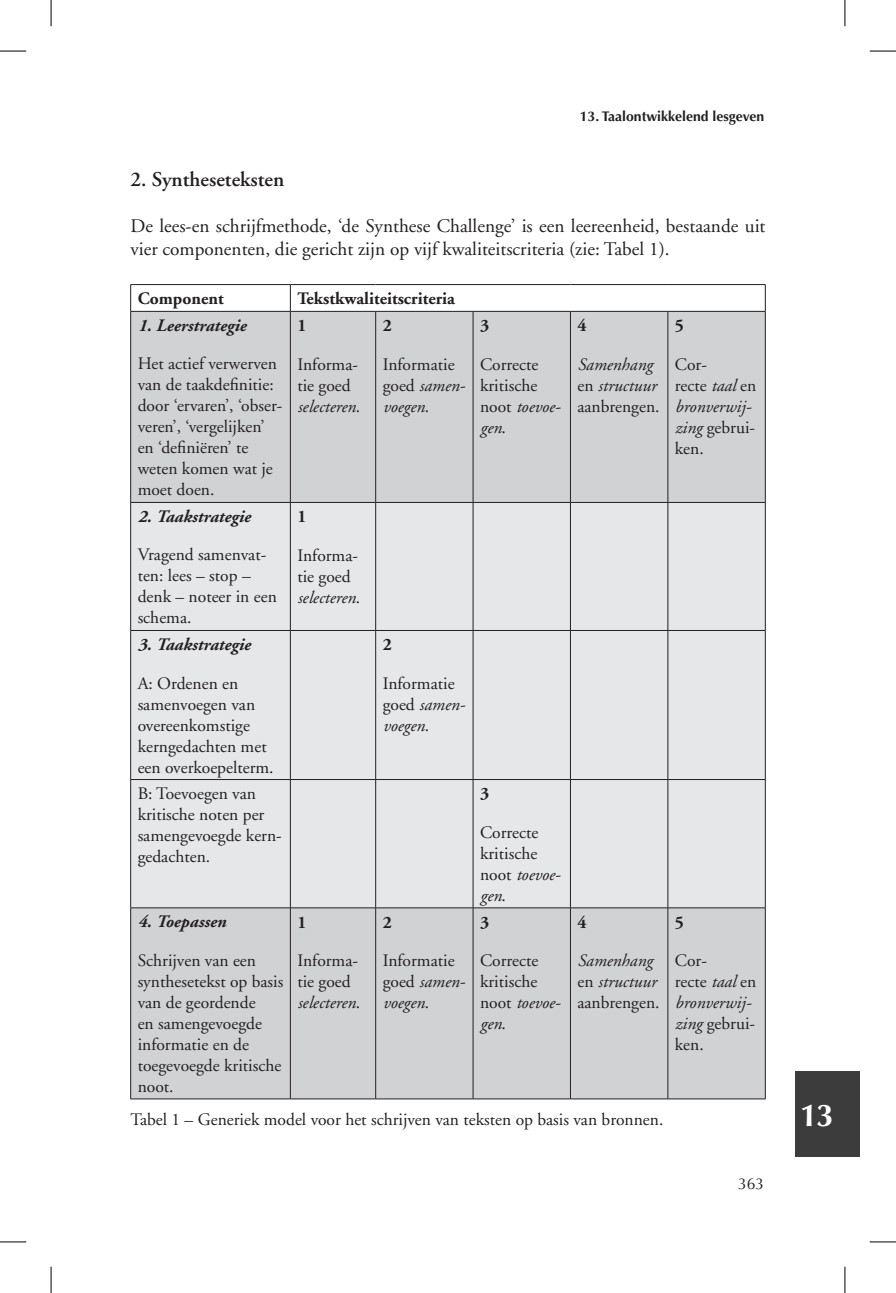
<style>
.page{position:relative;width:896px;height:1293px;background:#fff}
.page>*{position:absolute;margin:0;border:0;box-sizing:border-box;transform-origin:0 0}
.t1{font:700 31.5px "Optima";color:#fff}
.t2{font:600 21px "Adobe Garamond";color:#231f20}
.t3{font:19.25px/22.8px "Adobe Garamond";color:#231f20}
.t4{font:17.5px/21px "Adobe Garamond";color:#231f20}
.t5{font:italic 17.5px/21px "Adobe Garamond";color:#231f20}
.t6{font:italic 700 17.5px "Adobe Garamond";color:#231f20}
.t7{font:700 17.5px "Adobe Garamond";color:#231f20}
.t8{font:15.75px "Optima";color:#231f20}
.t9{font:700 14px "Optima";color:#231f20}
.s1{font-style:normal}
.s2{font-style:italic}
</style>
<div class="page">
<div style="left:795px;top:1071px;width:65px;height:85px;background:#3c3c3d"></div>
<div style="left:131px;top:312px;width:634px;height:786px;background:#d1d2d4"></div>
<div style="left:131px;top:503px;width:634px;height:404px;background:#e6e7e9"></div>
<hr style="left:130px;top:284px;width:160px;height:1px;background:#231f20">
<svg style="left:130px;top:285px;width:1px;height:26px"></svg>
<hr style="left:290px;top:284px;width:86px;height:1px;background:#231f20">
<svg style="left:290px;top:285px;width:1px;height:26px"></svg>
<hr style="left:376px;top:284px;width:97px;height:1px;background:#231f20">
<hr style="left:473px;top:284px;width:97px;height:1px;background:#231f20">
<hr style="left:570px;top:284px;width:98px;height:1px;background:#231f20">
<hr style="left:668px;top:284px;width:97px;height:1px;background:#231f20">
<svg style="left:765px;top:285px;width:1px;height:26px"></svg>
<hr style="left:130px;top:311px;width:160px;height:1px;background:#231f20">
<hr style="left:130px;top:312px;width:1px;height:190px;background:#231f20">
<hr style="left:290px;top:311px;width:86px;height:1px;background:#231f20">
<hr style="left:290px;top:312px;width:1px;height:190px;background:#231f20">
<hr style="left:376px;top:311px;width:97px;height:1px;background:#231f20">
<hr style="left:375px;top:312px;width:1px;height:190px;background:#231f20">
<hr style="left:473px;top:311px;width:97px;height:1px;background:#231f20">
<hr style="left:473px;top:312px;width:1px;height:190px;background:#231f20">
<hr style="left:570px;top:311px;width:98px;height:1px;background:#231f20">
<hr style="left:570px;top:312px;width:1px;height:190px;background:#231f20">
<hr style="left:668px;top:311px;width:97px;height:1px;background:#231f20">
<hr style="left:667px;top:312px;width:1px;height:190px;background:#231f20">
<hr style="left:765px;top:312px;width:1px;height:190px;background:#231f20">
<hr style="left:130px;top:502px;width:160px;height:1px;background:#231f20">
<hr style="left:130px;top:503px;width:1px;height:127px;background:#231f20">
<hr style="left:290px;top:502px;width:86px;height:1px;background:#231f20">
<hr style="left:290px;top:503px;width:1px;height:127px;background:#231f20">
<hr style="left:376px;top:502px;width:97px;height:1px;background:#231f20">
<hr style="left:375px;top:503px;width:1px;height:127px;background:#231f20">
<hr style="left:473px;top:502px;width:97px;height:1px;background:#231f20">
<hr style="left:473px;top:503px;width:1px;height:127px;background:#231f20">
<hr style="left:570px;top:502px;width:98px;height:1px;background:#231f20">
<hr style="left:570px;top:503px;width:1px;height:127px;background:#231f20">
<hr style="left:668px;top:502px;width:97px;height:1px;background:#231f20">
<hr style="left:667px;top:503px;width:1px;height:127px;background:#231f20">
<hr style="left:765px;top:503px;width:1px;height:127px;background:#231f20">
<hr style="left:130px;top:630px;width:160px;height:1px;background:#231f20">
<hr style="left:130px;top:631px;width:1px;height:148px;background:#231f20">
<hr style="left:290px;top:630px;width:86px;height:1px;background:#231f20">
<hr style="left:290px;top:631px;width:1px;height:148px;background:#231f20">
<hr style="left:376px;top:630px;width:97px;height:1px;background:#231f20">
<hr style="left:375px;top:631px;width:1px;height:148px;background:#231f20">
<hr style="left:473px;top:630px;width:97px;height:1px;background:#231f20">
<hr style="left:473px;top:631px;width:1px;height:148px;background:#231f20">
<hr style="left:570px;top:630px;width:98px;height:1px;background:#231f20">
<hr style="left:570px;top:631px;width:1px;height:148px;background:#231f20">
<hr style="left:668px;top:630px;width:97px;height:1px;background:#231f20">
<hr style="left:667px;top:631px;width:1px;height:148px;background:#231f20">
<hr style="left:765px;top:631px;width:1px;height:148px;background:#231f20">
<hr style="left:130px;top:779px;width:160px;height:1px;background:#231f20">
<hr style="left:130px;top:780px;width:1px;height:127px;background:#231f20">
<hr style="left:290px;top:779px;width:86px;height:1px;background:#231f20">
<hr style="left:290px;top:780px;width:1px;height:127px;background:#231f20">
<hr style="left:376px;top:779px;width:97px;height:1px;background:#231f20">
<hr style="left:375px;top:780px;width:1px;height:127px;background:#231f20">
<hr style="left:473px;top:779px;width:97px;height:1px;background:#231f20">
<hr style="left:473px;top:780px;width:1px;height:127px;background:#231f20">
<hr style="left:570px;top:779px;width:98px;height:1px;background:#231f20">
<hr style="left:570px;top:780px;width:1px;height:127px;background:#231f20">
<hr style="left:668px;top:779px;width:97px;height:1px;background:#231f20">
<hr style="left:667px;top:780px;width:1px;height:127px;background:#231f20">
<hr style="left:765px;top:780px;width:1px;height:127px;background:#231f20">
<hr style="left:130px;top:907px;width:160px;height:1px;background:#231f20">
<hr style="left:130px;top:908px;width:1px;height:190px;background:#231f20">
<hr style="left:290px;top:907px;width:86px;height:1px;background:#231f20">
<hr style="left:290px;top:908px;width:1px;height:190px;background:#231f20">
<hr style="left:376px;top:907px;width:97px;height:1px;background:#231f20">
<hr style="left:375px;top:908px;width:1px;height:190px;background:#231f20">
<hr style="left:473px;top:907px;width:97px;height:1px;background:#231f20">
<hr style="left:473px;top:908px;width:1px;height:190px;background:#231f20">
<hr style="left:570px;top:907px;width:98px;height:1px;background:#231f20">
<hr style="left:570px;top:908px;width:1px;height:190px;background:#231f20">
<hr style="left:668px;top:907px;width:97px;height:1px;background:#231f20">
<hr style="left:667px;top:908px;width:1px;height:190px;background:#231f20">
<hr style="left:765px;top:908px;width:1px;height:190px;background:#231f20">
<hr style="left:130px;top:1098px;width:160px;height:1px;background:#231f20">
<hr style="left:290px;top:1098px;width:86px;height:1px;background:#231f20">
<hr style="left:376px;top:1098px;width:97px;height:1px;background:#231f20">
<hr style="left:473px;top:1098px;width:97px;height:1px;background:#231f20">
<hr style="left:570px;top:1098px;width:98px;height:1px;background:#231f20">
<hr style="left:668px;top:1098px;width:97px;height:1px;background:#231f20">
<svg style="left:0;top:51px;width:26px;height:1px"></svg>
<svg style="left:870px;top:51px;width:26px;height:1px"></svg>
<svg style="left:0;top:1241px;width:26px;height:1px"></svg>
<svg style="left:870px;top:1241px;width:26px;height:1px"></svg>
<svg style="left:51px;top:0;width:1px;height:26px"></svg>
<svg style="left:51px;top:1266px;width:1px;height:27px"></svg>
<svg style="left:844px;top:0;width:1px;height:26px"></svg>
<svg style="left:844px;top:1266px;width:1px;height:27px"></svg>
<p class="t9" style="left:580px;top:108px;width:186px">13. Taalontwikkelend lesgeven</p>
<p class="t2" style="left:130px;top:168px;width:155px">2. Syntheseteksten</p>
<p class="t3" style="left:130px;top:215px;width:636px">De lees-en schrijfmethode, ‘de Synthese Challenge’ is een leereenheid, bestaande uit vier componenten, die gericht zijn op vijf kwaliteitscriteria (zie: Tabel 1).</p>
<p class="t7" style="left:138px;top:289px;width:87px">Component</p>
<p class="t7" style="left:297px;top:289px;width:159px">Tekstkwaliteitscriteria</p>
<p class="t6" style="left:138px;top:316px;width:110px">1. Leerstrategie</p>
<p class="t4" style="left:138px;top:354px;width:146px">Het actief verwerven van de taakdefinitie: door ‘ervaren’, ‘obser&shy;veren’, ‘vergelijken’ en ‘definiëren’ te weten komen wat je moet doen.</p>
<p class="t7" style="left:577px;top:316px;width:11px">4</p>
<p class="t5" style="left:577px;top:354px;width:84px">Samenhang <span class="s1">en</span> structuur <span class="s1">aanbrengen.</span></p>
<p class="t7" style="left:675px;top:316px;width:11px">5</p>
<p class="t4" style="left:675px;top:354px;width:83px">Cor-<br>recte <span class="s2">taal</span> en <span class="s2">bronverwij&shy;zing</span> gebrui&shy;ken.</p>
<p class="t7" style="left:297px;top:316px;width:11px">1</p>
<p class="t4" style="left:297px;top:354px;width:64px">Informa&shy;tie goed <span class="s2">selecteren</span>.</p>
<p class="t7" style="left:383px;top:316px;width:11px">2</p>
<p class="t4" style="left:383px;top:354px;width:84px">Informatie goed <span class="s2">samen&shy;voegen</span>.</p>
<p class="t7" style="left:480px;top:316px;width:11px">3</p>
<p class="t4" style="left:480px;top:354px;width:82px">Correcte kritische noot <span class="s2">toevoe&shy;gen</span>.</p>
<p class="t6" style="left:138px;top:507px;width:114px">2. Taakstrategie</p>
<p class="t4" style="left:138px;top:545px;width:141px">Vragend samenvat&shy;ten: lees – stop – denk – noteer in een schema.</p>
<p class="t6" style="left:138px;top:635px;width:114px">3. Taakstrategie</p>
<p class="t4" style="left:138px;top:673px;width:137px">A: Ordenen en samenvoegen van overeenkomstige kerngedachten met een overkoepelterm.</p>
<p class="t7" style="left:297px;top:507px;width:11px">1</p>
<p class="t4" style="left:297px;top:545px;width:64px">Informa&shy;tie goed <span class="s2">selecteren</span>.</p>
<p class="t7" style="left:383px;top:635px;width:11px">2</p>
<p class="t4" style="left:383px;top:673px;width:84px">Informatie goed <span class="s2">samen&shy;voegen</span>.</p>
<p class="t4" style="left:138px;top:784px;width:146px">B: Toevoegen van kritische noten per samengevoegde kern&shy;gedachten.</p>
<p class="t7" style="left:480px;top:784px;width:11px">3</p>
<p class="t4" style="left:480px;top:822px;width:82px">Correcte kritische noot <span class="s2">toevoe&shy;gen</span>.</p>
<p class="t6" style="left:138px;top:912px;width:90px">4. Toepassen</p>
<p class="t4" style="left:138px;top:950px;width:147px">Schrijven van een synthesetekst op basis van de geordende<br>en samengevoegde informatie en de toegevoegde kritische noot.</p>
<p class="t7" style="left:297px;top:912px;width:11px">1</p>
<p class="t4" style="left:297px;top:950px;width:64px">Informa&shy;tie goed <span class="s2">selecteren</span>.</p>
<p class="t7" style="left:383px;top:912px;width:11px">2</p>
<p class="t4" style="left:383px;top:950px;width:84px">Informatie goed <span class="s2">samen&shy;voegen</span>.</p>
<p class="t7" style="left:480px;top:912px;width:11px">3</p>
<p class="t4" style="left:480px;top:950px;width:82px">Correcte kritische noot <span class="s2">toevoe&shy;gen</span>.</p>
<p class="t7" style="left:577px;top:912px;width:11px">4</p>
<p class="t5" style="left:577px;top:950px;width:84px">Samenhang <span class="s1">en</span> structuur <span class="s1">aanbrengen.</span></p>
<p class="t4" style="left:130px;top:1109px;width:534px">Tabel 1 – Generiek model voor het schrijven van teksten op basis van bronnen.</p>
<p class="t7" style="left:675px;top:912px;width:11px">5</p>
<p class="t4" style="left:675px;top:950px;width:83px">Cor-<br>recte <span class="s2">taal</span> en <span class="s2">bronverwij&shy;zing</span> gebrui&shy;ken.</p>
<p class="t8" style="left:738px;top:1174px;width:28px">363</p>
<h1 class="t1" style="left:800px;top:1096px;width:35px">13</h1>
</div>
